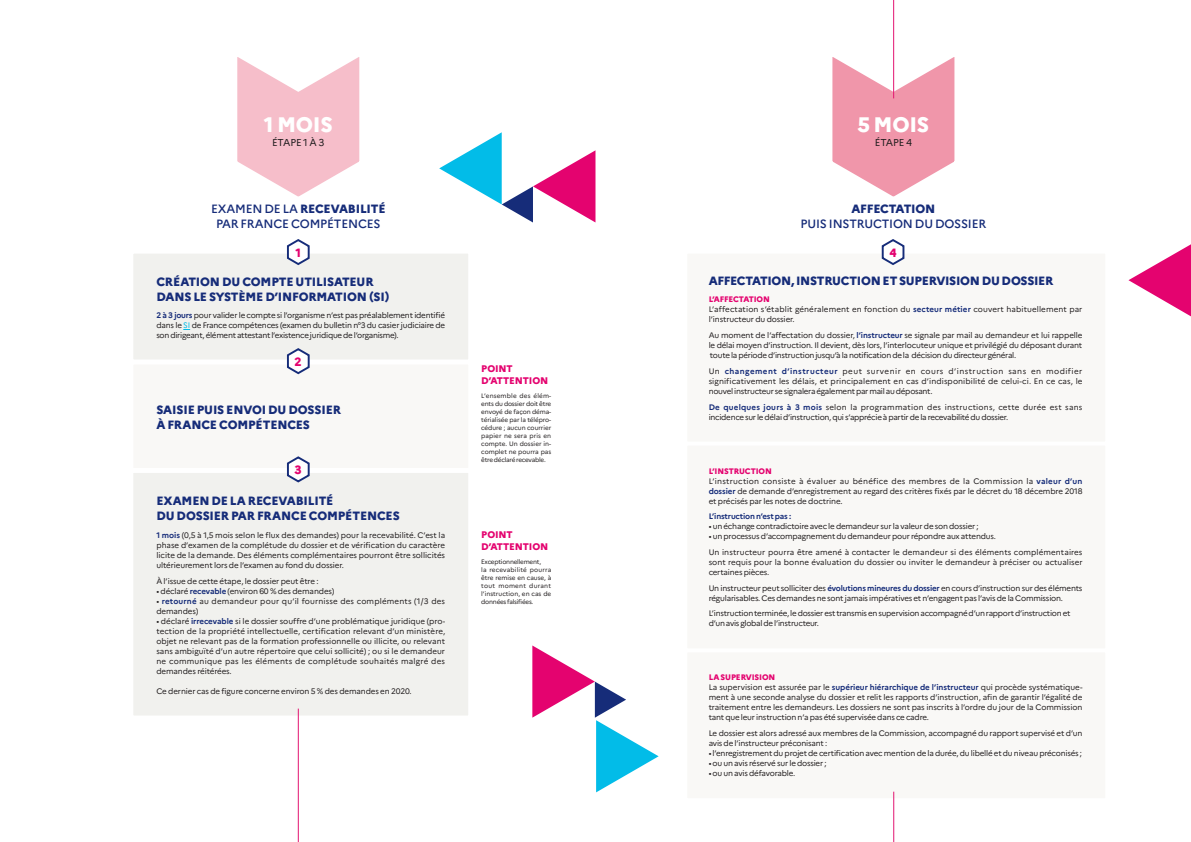
<style>
.page{position:relative;width:1191px;height:842px;background:#fff}
.page>*{position:absolute;margin:0;border:0;box-sizing:border-box;transform-origin:0 0}
.t1{font:800 21px "Marianne";letter-spacing:-.015em;color:#fff}
.t2{font:800 12px/15px "Marianne";letter-spacing:-.015em;color:#162c79}
.t3{font:500 12px/15px "Marianne";letter-spacing:-.015em;color:#162c79;text-align:center}
.t4{font:800 12px "Marianne";color:#e4036f}
.t5{font:10px "Marianne";letter-spacing:-.015em;color:#231f20}
.t6{font:800 9.6px/12px "Marianne";letter-spacing:-.015em;color:#e4036f}
.t7{font:8px/10px "Marianne";letter-spacing:-.025em;color:#231f20;text-align:justify}
.t8{font:8px/10px "Marianne";letter-spacing:.015em;color:#231f20}
.t9{font:8px/10px "Marianne";letter-spacing:.02em;color:#231f20}
.t10{font:800 8px "Marianne";letter-spacing:-.015em;color:#e4036f}
.t11{font:700 8px "Marianne";letter-spacing:-.025em;color:#162c79}
.t12{font:6.4px/8px "Marianne";letter-spacing:-.005em;color:#231f20}
.s1{font-weight:800}
.s2{font-weight:700;color:#162c79}
.s3{color:#02bce8}
</style>
<div class="page">
<div style="left:131px;top:252px;width:339px;height:109px;background:#f1f1ee;border:2px solid #fff"></div>
<div style="left:131px;top:471px;width:339px;height:246px;background:#f1f1ee;border:2px solid #fff"></div>
<div style="left:685px;top:252px;width:422px;height:192px;background:#f9f8f6"></div>
<svg style="left:237px;top:57px;width:123px;height:140px"></svg>
<svg style="left:832px;top:49px;width:123px;height:148px"></svg>
<div style="left:131px;top:362px;width:339px;height:108px;background:#f9f8f6"></div>
<svg style="left:286px;top:239px;width:25px;height:27px"></svg>
<svg style="left:880px;top:239px;width:26px;height:26px"></svg>
<svg style="left:286px;top:348px;width:25px;height:27px"></svg>
<svg style="left:286px;top:456px;width:25px;height:27px"></svg>
<hr style="left:893px;top:0;width:1px;height:98px;background:#e31471">
<svg style="left:439px;top:132px;width:156px;height:90px"></svg>
<svg style="left:1128px;top:244px;width:63px;height:72px"></svg>
<div style="left:685px;top:444px;width:422px;height:206px;background:#f9f8f6"></div>
<div style="left:685px;top:650px;width:422px;height:150px;background:#f9f8f6"></div>
<hr style="left:298px;top:709px;width:1px;height:133px;background:#e31471">
<svg style="left:532px;top:645px;width:126px;height:147px"></svg>
<hr style="left:893px;top:792px;width:1px;height:50px;background:#e31471">
<p class="t1" style="left:264px;top:112px;width:70px">1 MOIS</p>
<p class="t5" style="left:272px;top:136px;width:54px">ÉTAPE 1 À 3</p>
<p class="t1" style="left:857px;top:112px;width:73px">5 MOIS</p>
<p class="t5" style="left:875px;top:136px;width:39px">ÉTAPE 4</p>
<p class="t3" style="left:211px;top:202px;width:176px">EXAMEN DE LA <span class="s1">RECEVABILITÉ<br></span>PAR FRANCE COMPÉTENCES</p>
<p class="t3" style="left:800px;top:202px;width:187px"><span class="s1">AFFECTATION<br></span>PUIS INSTRUCTION DU DOSSIER</p>
<p class="t4" style="left:295px;top:245px;width:7px">1</p>
<p class="t4" style="left:889px;top:245px;width:9px">4</p>
<p class="t2" style="left:156px;top:274px;width:235px">CRÉATION DU COMPTE UTILISATEUR<br>DANS LE SYSTÈME D’INFORMATION (SI)</p>
<p class="t7" style="left:156px;top:311px;width:290px"><span class="s2">2 à 3 jours</span> pour valider le compte si l’organisme n’est pas préalablement identifié dans le <span class="s3">SI</span> de France compétences (examen du bulletin n°3 du casier judiciaire de son dirigeant, élément attestant l’existence juridique de l’organisme).</p>
<p class="t4" style="left:294px;top:354px;width:9px">2</p>
<p class="t2" style="left:156px;top:402px;width:186px">SAISIE PUIS ENVOI DU DOSSIER<br>À FRANCE COMPÉTENCES</p>
<p class="t4" style="left:294px;top:462px;width:9px">3</p>
<p class="t2" style="left:156px;top:493px;width:245px">EXAMEN DE LA RECEVABILITÉ<br>DU DOSSIER PAR FRANCE COMPÉTENCES</p>
<p class="t7" style="left:156px;top:530px;width:290px"><span class="s2">1 mois</span> (0,5 à 1,5 mois selon le flux des demandes) pour la recevabilité. C’est la phase d’examen de la complétude du dossier et de vérification du caractère licite de la demande. Des éléments complémentaires pourront être sollicités ultérieurement lors de l’examen au fond du dossier.</p>
<p class="t7" style="left:156px;top:576px;width:164px">À l’issue de cette étape, le dossier peut être :</p>
<p class="t7" style="left:156px;top:586px;width:179px">• déclaré <span class="s2">recevable</span> (environ 60 % des demandes)</p>
<p class="t9" style="left:156px;top:596px;width:290px">• <span class="s2">retourné</span> au demandeur pour qu’il fournisse des compléments (1/3 des demandes)</p>
<p class="t7" style="left:156px;top:616px;width:290px">• déclaré <span class="s2">irrecevable</span> si le dossier souffre d’une problématique juridique (pro&shy;tection de la propriété intellectuelle, certification relevant d’un ministère, objet ne relevant pas de la formation professionnelle ou illicite, ou relevant sans ambiguïté d’un autre répertoire que celui sollicité) ; ou si le demandeur ne communique pas les éléments de complétude souhaités malgré des demandes réitérées.</p>
<p class="t7" style="left:156px;top:686px;width:257px">Ce dernier cas de figure concerne environ 5 % des demandes en 2020.</p>
<p class="t6" style="left:481px;top:362px;width:69px">POINT<br>D’ATTENTION</p>
<p class="t12" style="left:481px;top:392px;width:71px;text-align:justify">L’ensemble des élém&shy;ents du dossier doit être envoyé de façon déma&shy;térialisée par la télépro&shy;cédure ; aucun courrier papier ne sera pris en compte. Un dossier in&shy;complet ne pourra pas être déclaré recevable.</p>
<p class="t6" style="left:481px;top:529px;width:69px">POINT<br>D’ATTENTION</p>
<p class="t12" style="left:481px;top:558px;width:72px">Exceptionnellement,<br>la recevabilité pourra être remise en cause, à tout moment durant l’instruction, en cas de données falsifiées.</p>
<p class="t2" style="left:708px;top:273px;width:346px">AFFECTATION, INSTRUCTION ET SUPERVISION DU DOSSIER</p>
<p class="t10" style="left:708px;top:295px;width:63px">L’AFFECTATION</p>
<p class="t8" style="left:708px;top:305px;width:375px">L’affectation s’établit généralement en fonction du <span class="s2">secteur métier</span> couvert habituellement par l’instructeur du dossier.</p>
<p class="t7" style="left:708px;top:330px;width:375px">Au moment de l’affectation du dossier, <span class="s2">l’instructeur</span> se signale par mail au demandeur et lui rappelle le délai moyen d’instruction. Il devient, dès lors, l’interlocuteur unique et privilégié du déposant durant toute la période d’instruction jusqu’à la notification de la décision du directeur général.</p>
<p class="t7" style="left:708px;top:366px;width:375px">Un <span class="s2">changement d’instructeur</span> peut survenir en cours d’instruction sans en modifier significativement les délais, et principalement en cas d’indisponibilité de celui-ci. En ce cas, le nouvel instructeur se signalera également par mail au déposant.</p>
<p class="t7" style="left:708px;top:402px;width:375px"><span class="s2">De quelques jours à 3 mois</span> selon la programmation des instructions, cette durée est sans incidence sur le délai d’instruction, qui s’apprécie à partir de la recevabilité du dossier.</p>
<p class="t10" style="left:708px;top:466px;width:65px">L’INSTRUCTION</p>
<p class="t7" style="left:708px;top:476px;width:375px">L’instruction consiste à évaluer au bénéfice des membres de la Commission la <span class="s2">valeur d’un dossier</span> de demande d’enregistrement au regard des critères fixés par le décret du 18 décembre 2018 et précisés par les notes de doctrine.</p>
<p class="t11" style="left:708px;top:512px;width:84px">L’instruction n’est pas :</p>
<p class="t7" style="left:708px;top:521px;width:271px">• un échange contradictoire avec le demandeur sur la valeur de son dossier ;</p>
<p class="t7" style="left:708px;top:531px;width:289px">• un processus d’accompagnement du demandeur pour répondre aux attendus.</p>
<p class="t7" style="left:708px;top:547px;width:375px">Un instructeur pourra être amené à contacter le demandeur si des éléments complémentaires sont requis pour la bonne évaluation du dossier ou inviter le demandeur à préciser ou actualiser certaines pièces.</p>
<p class="t7" style="left:708px;top:583px;width:375px">Un instructeur peut solliciter des <span class="s2">évolutions mineures du dossier</span> en cours d’instruction sur des éléments régularisables. Ces demandes ne sont jamais impératives et n’engagent pas l’avis de la Commission.</p>
<p class="t7" style="left:708px;top:608px;width:363px">L’instruction terminée, le dossier est transmis en supervision accompagné d’un rapport d’instruction et d’un avis global de l’instructeur.</p>
<p class="t10" style="left:708px;top:673px;width:68px">LA SUPERVISION</p>
<p class="t7" style="left:708px;top:682px;width:375px">La supervision est assurée par le <span class="s2">supérieur hiérarchique de l’instructeur</span> qui procède systématique&shy;ment à une seconde analyse du dossier et relit les rapports d’instruction, afin de garantir l’égalité de traitement entre les demandeurs. Les dossiers ne sont pas inscrits à l’ordre du jour de la Commission tant que leur instruction n’a pas été supervisée dans ce cadre.</p>
<p class="t7" style="left:708px;top:728px;width:375px">Le dossier est alors adressé aux membres de la Commission, accompagné du rapport supervisé et d’un avis de l’instructeur préconisant :</p>
<p class="t7" style="left:708px;top:748px;width:375px">• l’enregistrement du projet de certification avec mention de la durée, du libellé et du niveau préconisés ;</p>
<p class="t7" style="left:708px;top:758px;width:119px">• ou un avis réservé sur le dossier ;</p>
<p class="t7" style="left:708px;top:768px;width:88px">• ou un avis défavorable.</p>
</div>
